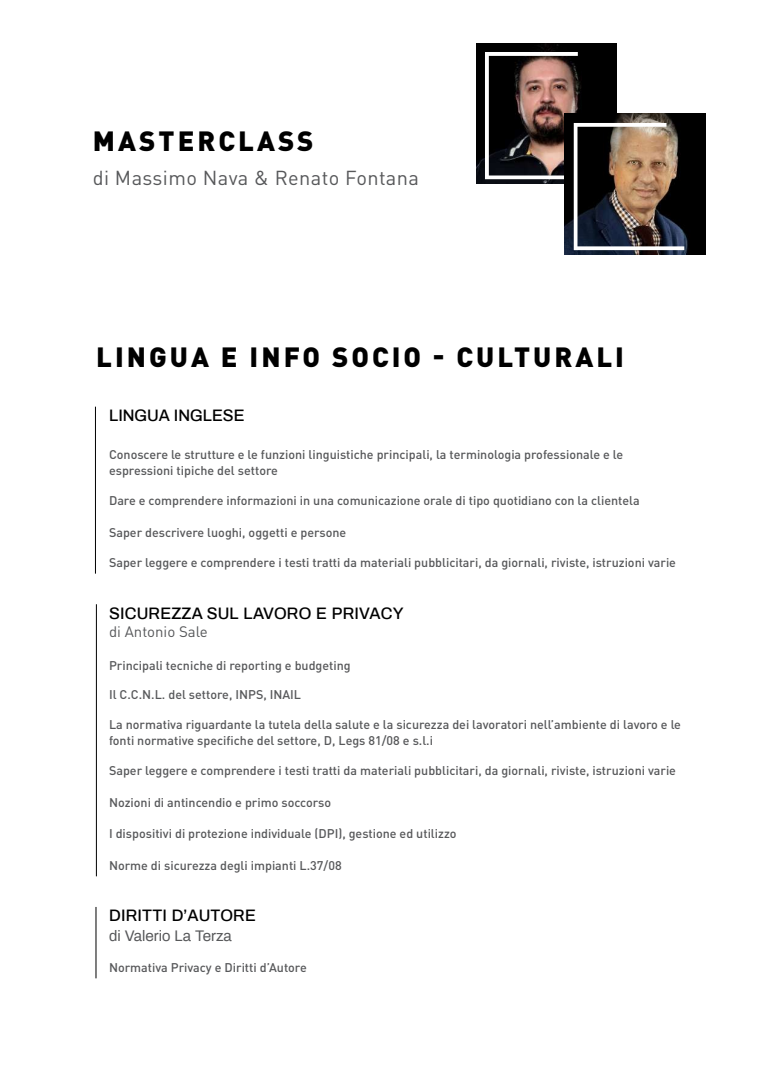
<style>
.page{position:relative;width:780px;height:1088px;background:#fff}
.page>*{position:absolute;margin:0;border:0;box-sizing:border-box;transform-origin:0 0}
.t1{font:900 27.5px "DIN Pro";letter-spacing:.11em;color:#000}
.t2{font:20px "DIN Pro";letter-spacing:.02em;color:#57585a}
.t3{font:500 16.25px "Archivo";letter-spacing:.01em;color:#000}
.t4{font:15px "Archivo";color:#57585a}
.t5{font:15px "DIN Pro";color:#57585a}
.t6{font:500 12.5px/16.2px "DIN Pro";color:#57585a}
</style>
<div class="page">
<hr style="left:96px;top:604px;width:1px;height:272px;background:#000">
<hr style="left:95px;top:907px;width:1px;height:71px;background:#000">
<hr style="left:95px;top:407px;width:1px;height:167px;background:#000">
<img style="left:476px;top:43px;width:140px;height:141px">
<img style="left:565px;top:114px;width:140px;height:141px">
<img style="left:485px;top:52px;width:199px;height:198px">
<h1 class="t1" style="left:93px;top:123px;width:222px">MASTERCLASS</h1>
<h2 class="t2" style="left:93px;top:164px;width:328px">di Massimo Nava &amp; Renato Fontana</h2>
<h1 class="t1" style="left:96px;top:338px;width:529px">LINGUA E INFO SOCIO - CULTURALI</h1>
<h3 class="t3" style="left:109px;top:403px;width:137px">LINGUA INGLESE</h3>
<p class="t6" style="left:109px;top:446px;width:515px">Conoscere le strutture e le funzioni linguistiche principali, la terminologia professionale e le espressioni tipiche del settore</p>
<p class="t6" style="left:109px;top:492px;width:532px">Dare e comprendere informazioni in una comunicazione orale di tipo quotidiano con la clientela</p>
<p class="t6" style="left:109px;top:524px;width:239px">Saper descrivere luoghi, oggetti e persone</p>
<p class="t6" style="left:109px;top:554px;width:568px">Saper leggere e comprendere i testi tratti da materiali pubblicitari, da giornali, riviste, istruzioni varie</p>
<h3 class="t3" style="left:109px;top:601px;width:296px">SICUREZZA SUL LAVORO E PRIVACY</h3>
<p class="t5" style="left:109px;top:621px;width:100px">di Antonio Sale</p>
<p class="t6" style="left:109px;top:656px;width:243px">Principali tecniche di reporting e budgeting</p>
<p class="t6" style="left:109px;top:686px;width:194px">Il C.C.N.L. del settore, INPS, INAIL</p>
<p class="t6" style="left:109px;top:716px;width:573px">La normativa riguardante la tutela della salute e la sicurezza dei lavoratori nell’ambiente di lavoro e le fonti normative specifiche del settore, D, Legs 81/08 e s.l.i</p>
<p class="t6" style="left:109px;top:762px;width:568px">Saper leggere e comprendere i testi tratti da materiali pubblicitari, da giornali, riviste, istruzioni varie</p>
<p class="t6" style="left:109px;top:793px;width:223px">Nozioni di antincendio e primo soccorso</p>
<p class="t6" style="left:109px;top:825px;width:349px">I dispositivi di protezione individuale (DPI), gestione ed utilizzo</p>
<p class="t6" style="left:109px;top:856px;width:234px">Norme di sicurezza degli impianti L.37/08</p>
<h3 class="t3" style="left:109px;top:903px;width:148px">DIRITTI D’AUTORE</h3>
<p class="t4" style="left:109px;top:924px;width:124px">di Valerio La Terza</p>
<p class="t6" style="left:109px;top:958px;width:199px">Normativa Privacy e Diritti d’Autore</p>
</div>
